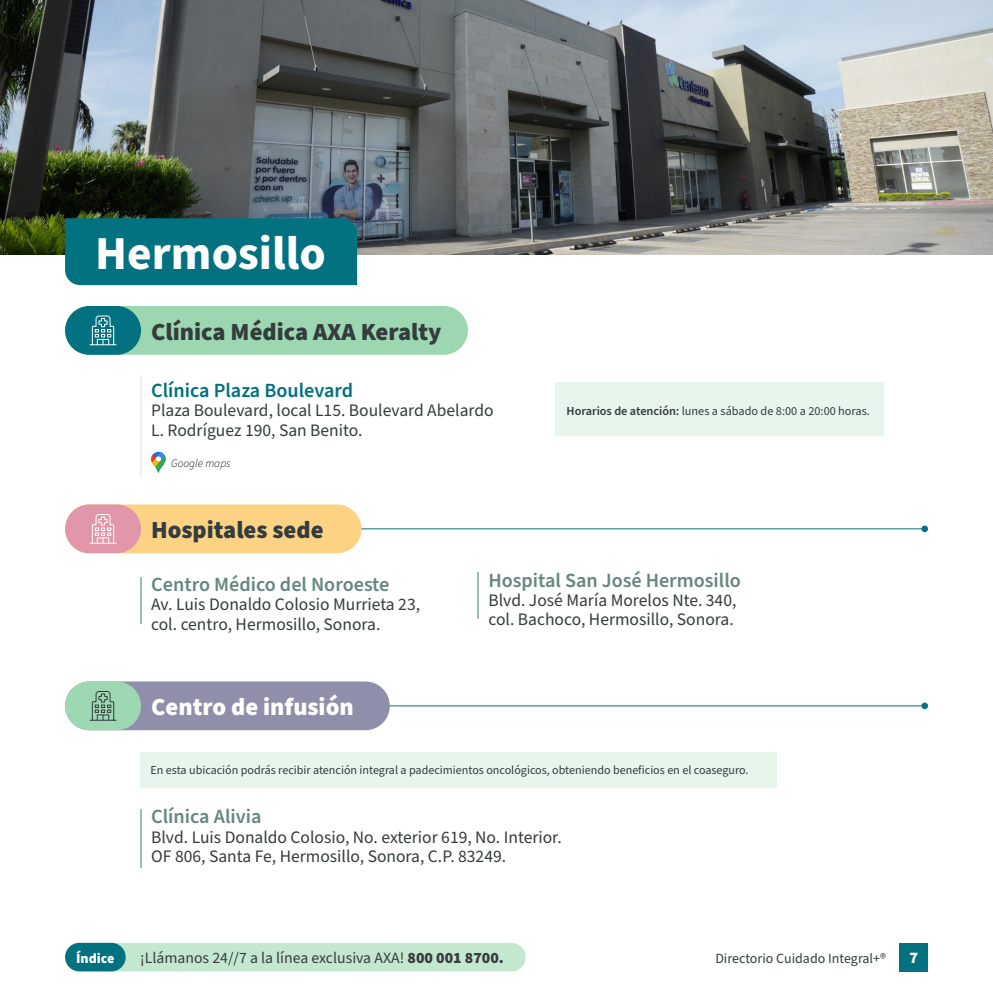
<style>
.page{position:relative;width:993px;height:993px;background:#fff}
.page>*{position:absolute;margin:0;border:0;box-sizing:border-box;transform-origin:0 0}
.t1{font:700 47.25px "Source Sans Pro";color:#fff}
.t2{font:900 24.5px "Source Sans Pro";color:#343c3d}
.t3{font:900 24.5px "Source Sans Pro";color:#fff}
.t4{font:600 20.12px "Source Sans Pro";color:#668780}
.t5{font:600 20.12px "Source Sans Pro";color:#027180}
.t6{font:17.5px/19.2px "Source Sans Pro";color:#343c3d}
.t7{font:900 16.1px "Source Sans Pro";color:#fcfcfc}
.t8{font:15.75px "Source Sans Pro";color:#373c3c}
.t9{font:14px "Source Sans Pro";color:#343c3d}
.t10{font:900 14px "Source Sans Pro";color:#fff}
.t11{font:12.25px "Source Sans Pro";color:#343c3d}
.t12{font:12.08px "Source Sans Pro";color:#343c3d}
.t13{font:italic 300 11.38px "Source Sans Pro";color:#000}
.s1{font-weight:600}
.s2{font-weight:900}
</style>
<div class="page">
<div style="left:65px;top:306px;width:403px;height:48px;background:#9dd7b2;border-radius:24px"></div>
<div style="left:65px;top:306px;width:76px;height:48px;background:#027180;border-radius:24px"></div>
<img style="left:0;top:0;width:992px;height:254px">
<svg style="left:90px;top:315px;width:26px;height:30px"></svg>
<div style="left:65px;top:218px;width:292px;height:67px;background:#027180"></div>
<hr style="left:356px;top:528px;width:568px;height:1px;background:#027180">
<div style="left:921px;top:525px;width:6px;height:7px;background:#027180;border-radius:50%"></div>
<div style="left:65px;top:504px;width:296px;height:49px;background:#fcd385;border-radius:24px"></div>
<div style="left:65px;top:504px;width:76px;height:49px;background:#e196aa;border-radius:24px"></div>
<svg style="left:90px;top:514px;width:26px;height:30px"></svg>
<hr style="left:140px;top:576px;width:2px;height:47px;background:#9fbeaf">
<hr style="left:477px;top:572px;width:2px;height:46px;background:#9fbeaf">
<div style="left:899px;top:942px;width:28px;height:29px;background:#027180"></div>
<hr style="left:140px;top:374px;width:2px;height:103px;background:#e7f5ec">
<svg style="left:151px;top:451px;width:14px;height:21px"></svg>
<div style="left:554px;top:382px;width:329px;height:53px;background:#e7f5ec"></div>
<div style="left:115px;top:943px;width:410px;height:28px;background:#c4e7d0"></div>
<div style="left:65px;top:942px;width:61px;height:29px;background:#027180;border-radius:14px"></div>
<hr style="left:368px;top:705px;width:556px;height:1px;background:#027180">
<div style="left:921px;top:702px;width:6px;height:7px;background:#027180;border-radius:50%"></div>
<div style="left:65px;top:681px;width:324px;height:49px;background:#908fab;border-radius:24px"></div>
<div style="left:65px;top:681px;width:76px;height:49px;background:#9ed8b3;border-radius:24px"></div>
<svg style="left:90px;top:691px;width:26px;height:29px"></svg>
<div style="left:140px;top:751px;width:636px;height:36px;background:#e7f5ec"></div>
<hr style="left:140px;top:808px;width:2px;height:59px;background:#9fbeaf">
<h1 class="t1" style="left:95px;top:221px;width:232px">Hermosillo</h1>
<h2 class="t2" style="left:151px;top:315px;width:292px">Clínica Médica AXA Keralty</h2>
<p class="t5" style="left:151px;top:377px;width:203px">Clínica Plaza Boulevard</p>
<p class="t6" style="left:151px;top:401px;width:344px">Plaza Boulevard, local L15. Boulevard Abelardo<br>L. Rodríguez 190, San Benito.</p>
<p class="t13" style="left:171px;top:456px;width:61px">Google maps</p>
<p class="t11" style="left:566px;top:402px;width:305px"><span class="s1">Horarios de atención:</span> lunes a sábado de 8:00 a 20:00 horas.</p>
<h2 class="t2" style="left:151px;top:512px;width:174px">Hospitales sede</h2>
<p class="t4" style="left:151px;top:571px;width:240px">Centro Médico del Noroeste</p>
<p class="t6" style="left:151px;top:595px;width:270px">Av. Luis Donaldo Colosio Murrieta 23, col. centro, Hermosillo, Sonora.</p>
<h2 class="t3" style="left:151px;top:689px;width:204px">Centro de infusión</h2>
<p class="t4" style="left:488px;top:566px;width:254px">Hospital San José Hermosillo</p>
<p class="t6" style="left:488px;top:591px;width:249px">Blvd. José María Morelos Nte. 340, col. Bachoco, Hermosillo, Sonora.</p>
<p class="t12" style="left:150px;top:761px;width:599px">En esta ubicación podrás recibir atención integral a padecimientos oncológicos, obteniendo beneficios en el coaseguro.</p>
<p class="t4" style="left:151px;top:802px;width:112px">Clínica Alivia</p>
<p class="t6" style="left:151px;top:827px;width:412px">Blvd. Luis Donaldo Colosio, No. exterior 619, No. Interior.<br>OF 806, Santa Fe, Hermosillo, Sonora, C.P. 83249.</p>
<p class="t10" style="left:76px;top:948px;width:40px">Índice</p>
<p class="t8" style="left:140px;top:946px;width:365px">¡Llámanos 24//7 a la línea exclusiva AXA! <span class="s2">800 001 8700.</span></p>
<p class="t9" style="left:715px;top:948px;width:172px">Directorio Cuidado Integral+®</p>
<p class="t7" style="left:909px;top:945px;width:10px">7</p>
</div>
